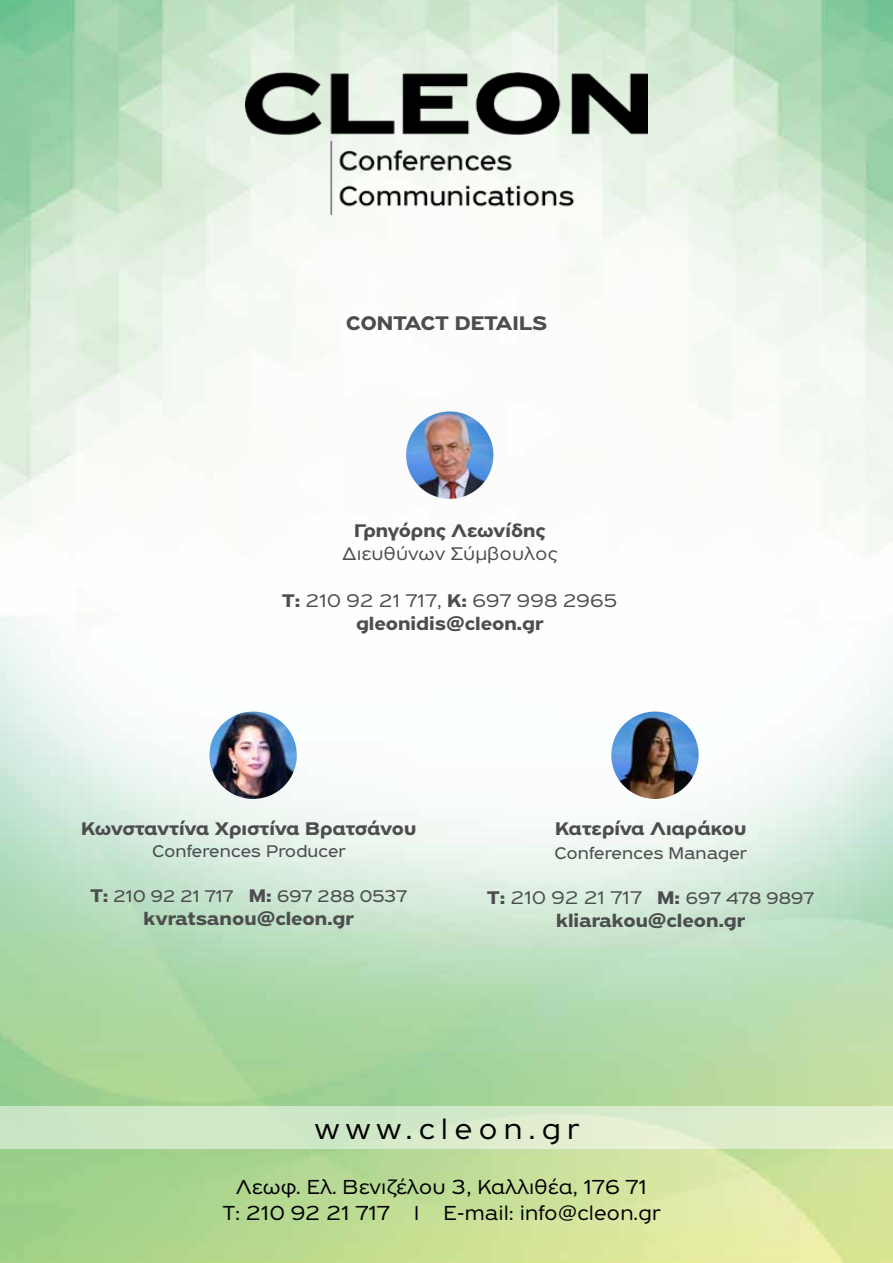
<style>
.page{position:relative;width:893px;height:1263px;background:#fff}
.page>*{position:absolute;margin:0;border:0;box-sizing:border-box;transform-origin:0 0}
.t1{font:30.6px "PF Grand Gothik Wide";letter-spacing:.2em;color:#000}
.t2{font:21.6px/26px "PF Grand Gothik Wide";color:#000;text-align:center}
.t3{font:700 21px "PF Grand Gothik Wide";color:#4d4d4f}
.t4{font:700 19.5px/23.4px "PF Grand Gothik Wide";color:#4d4d4f;text-align:center}
.t5{font:700 19.5px "PF Grand Gothik Wide";letter-spacing:-.02em;color:#4d4d4f}
.t6{font:19.5px "PF Grand Gothik Wide";color:#4d4d4f}
.t7{font:18px "PF Grand Gothik Wide";color:#4d4d4f}
.s1{font-weight:400}
.s2{font-weight:700;font-size:19.5px}
.s3{font-weight:400;font-size:18px}
</style>
<div class="page">
<img style="left:0;top:0;width:893px;height:1263px">
<div style="left:0;top:1106px;width:893px;height:42px;background:linear-gradient(to right,#c9e5c5,#e5efcf)"></div>
<img style="left:406px;top:411px;width:87px;height:88px;border-radius:44px">
<img style="left:611px;top:711px;width:88px;height:88px;border-radius:44px">
<img style="left:209px;top:711px;width:88px;height:88px;border-radius:44px">
<img style="left:246px;top:72px;width:401px;height:143px">
<p class="t3" style="left:346px;top:311px;width:203px">CONTACT DETAILS</p>
<p class="t4" style="left:354px;top:518px;width:193px">Γρηγόρης Λεωνίδης</p>
<p class="t6" style="left:342px;top:543px;width:217px">∆ιευθύνων Σύµβουλος</p>
<p class="t4" style="left:282px;top:589px;width:336px">Τ: <span class="s1">210 92 21 717,</span> Κ: <span class="s1">697 998 2965 </span>gleonidis@cleon.gr</p>
<p class="t5" style="left:81px;top:817px;width:336px">Κωνσταντίνα Χριστίνα Βρατσάνου</p>
<p class="t7" style="left:152px;top:841px;width:195px">Conferences Producer</p>
<p class="t7" style="left:90px;top:886px;width:318px"><span class="s2">Τ:</span> 210 92 21 717 <span class="s2">M:</span> 697 288 0537</p>
<p class="t4" style="left:144px;top:907px;width:212px">kvratsanou@cleon.gr</p>
<p class="t4" style="left:555px;top:817px;width:193px">Κατερίνα Λιαράκου</p>
<p class="t7" style="left:554px;top:843px;width:194px">Conferences Manager</p>
<p class="t4" style="left:487px;top:886px;width:328px">Τ: <span class="s1">210 92 21 717</span> M: <span class="s3">697 478 9897 </span>kliarakou@cleon.gr</p>
<h1 class="t1" style="left:315px;top:1111px;width:266px">www.cleon.gr</h1>
<p class="t2" style="left:223px;top:1174px;width:439px">Λεωφ. Ελ. Βενιζέλου 3, Καλλιθέα, 176 71<br>Τ: 210 92 21 717 I E-mail: info@cleon.gr</p>
</div>
